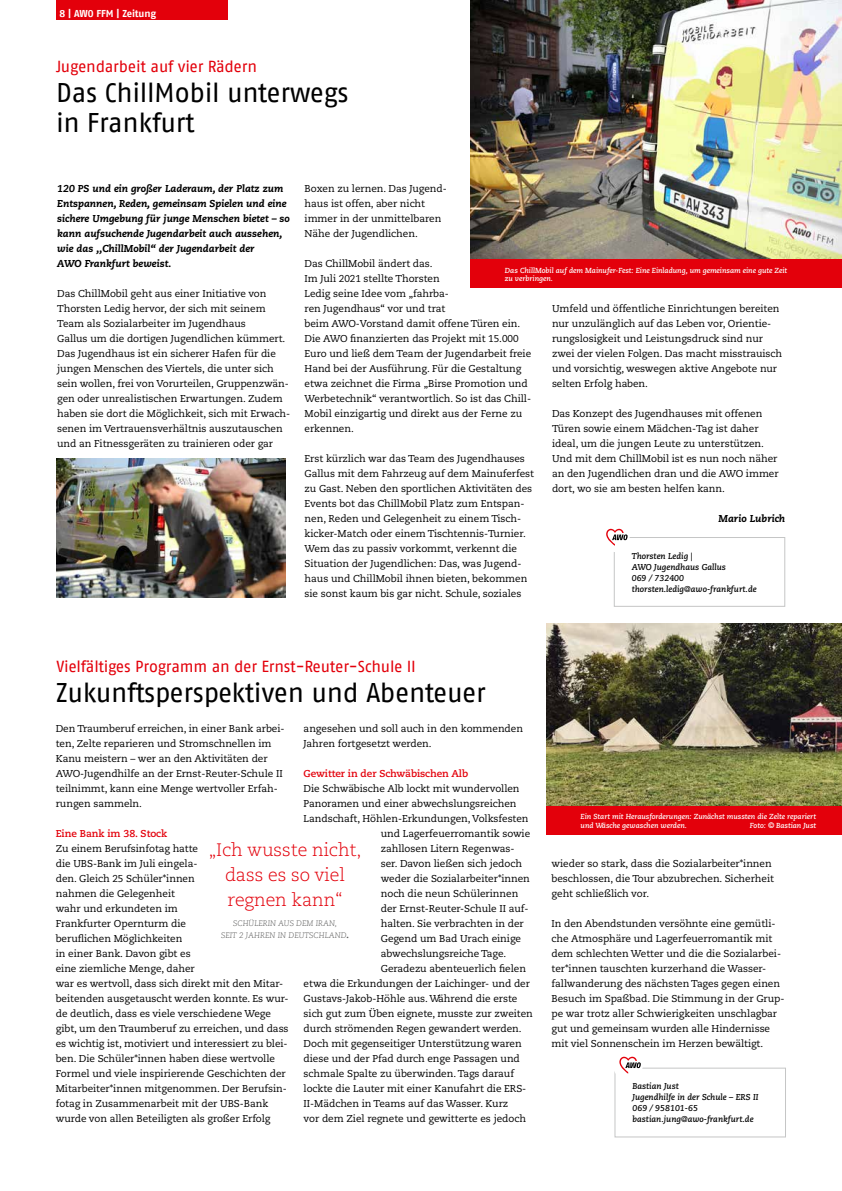
<style>
.page{position:relative;width:842px;height:1191px;background:#fff}
.page>*{position:absolute;margin:0;border:0;box-sizing:border-box;transform-origin:0 0}
.t1{font:27px/30px "AWO Fago Office";letter-spacing:-.015em;color:#000}
.t2{font:300 18px/25px "Caecilia LT Pro 45";letter-spacing:-.005em;color:#e3000b;text-align:center}
.t3{font:16px "AWO Fago Office";letter-spacing:-.01em;color:#e3000b}
.t4{font:10px/15px "Caecilia LT Pro 55 Roman";letter-spacing:-.005em;color:#000}
.t5{font:italic 800 10px/15px "Caecilia LT Pro 86";color:#000}
.t6{font:700 10px "Caecilia LT Pro 75";letter-spacing:-.005em;color:#e3000b}
.t7{font:700 10px "AWO Fago Office";letter-spacing:-.01em;color:#fff}
.t8{font:italic 700 8.5px/11px "Caecilia LT Pro 76";color:#000}
.t9{font:italic 300 8px/12px "Caecilia LT Pro 46";color:#565655;text-align:center}
.t10{font:italic 700 7.3px/8.2px "Caecilia LT Pro 76";letter-spacing:-.005em;color:#fff}
.s1{font-family:"Caecilia LT Pro 85";font-weight:800;font-style:normal}
.s2{font-family:"Caecilia LT Pro 75";font-style:normal;font-size:8px}
</style>
<div class="page">
<img style="left:471px;top:0;width:371px;height:260px">
<div style="left:471px;top:260px;width:371px;height:28px;background:#e3000b"></div>
<div style="left:614px;top:1067px;width:172px;height:70px;border:1px solid #c5c6c6"></div>
<div style="left:613px;top:1050px;width:30px;height:30px;background:#fff;border-radius:50%"></div>
<svg style="left:619px;top:1056px;width:22px;height:17px"></svg>
<img style="left:57px;top:459px;width:228px;height:138px">
<div style="left:614px;top:537px;width:171px;height:70px;border:1px solid #c5c6c6"></div>
<div style="left:600px;top:522px;width:30px;height:30px;background:#fff;border-radius:50%"></div>
<svg style="left:606px;top:528px;width:22px;height:18px"></svg>
<div style="left:57px;top:0;width:171px;height:20px;background:#e3000b"></div>
<img style="left:547px;top:623px;width:295px;height:183px">
<div style="left:546px;top:806px;width:296px;height:29px;background:#e3000b"></div>
<p class="t7" style="left:60px;top:8px;width:98px">8 | AWO FFM | Zeitung</p>
<h3 class="t3" style="left:56px;top:57px;width:202px">Jugendarbeit auf vier Rädern</h3>
<h1 class="t1" style="left:56px;top:77px;width:294px">Das ChillMobil unterwegs in Frankfurt</h1>
<p class="t5" style="left:57px;top:180px;width:234px">120 PS und ein großer Laderaum, der Platz zum Entspannen, Reden, gemeinsam Spielen und eine sichere Umgebung für junge Menschen bietet – so kann aufsuchende Jugendarbeit auch aussehen, wie das ,,ChillMobil“ der Jugendarbeit der<br>AWO Frankfurt beweist.</p>
<p class="t4" style="left:57px;top:286px;width:235px">Das ChillMobil geht aus einer Initiative von Thorsten Ledig hervor, der sich mit seinem Team als Sozialarbeiter im Jugendhaus<br>Gallus um die dortigen Jugendlichen kümmert.<br>Das Jugendhaus ist ein sicherer Hafen für die jungen Menschen des Viertels, die unter sich sein wollen, frei von Vorurteilen, Gruppenzwän&shy;gen oder unrealistischen Erwartungen. Zudem haben sie dort die Möglichkeit, sich mit Erwach&shy;senen im Vertrauensverhältnis auszutauschen und an Fitnessgeräten zu trainieren oder gar</p>
<p class="t4" style="left:305px;top:181px;width:144px">Boxen zu lernen. Das Jugend&shy;haus ist offen, aber nicht immer in der unmittelbaren<br>Nähe der Jugendlichen.</p>
<p class="t4" style="left:305px;top:256px;width:228px">Das ChillMobil ändert das.<br>Im Juli 2021 stellte Thorsten<br>Ledig seine Idee vom „fahrba-<br>ren Jugendhaus“ vor und trat<br>beim AWO-Vorstand damit offene Türen ein.<br>Die AWO finanzierten das Projekt mit 15.000<br>Euro und ließ dem Team der Jugendarbeit freie Hand bei der Ausführung. Für die Gestaltung etwa zeichnet die Firma „Birse Promotion und Werbetechnik“ verantwortlich. So ist das Chill-Mobil einzigartig und direkt aus der Ferne zu erkennen.</p>
<p class="t4" style="left:305px;top:451px;width:231px">Erst kürzlich war das Team des Jugendhauses Gallus mit dem Fahrzeug auf dem Mainuferfest zu Gast. Neben den sportlichen Aktivitäten des Events bot das ChillMobil Platz zum Entspan&shy;nen, Reden und Gelegenheit zu einem Tisch&shy;kicker-Match oder einem Tischtennis-Turnier.<br>Wem das zu passiv vorkommt, verkennt die Situation der Jugendlichen: Das, was Jugend&shy;haus und ChillMobil ihnen bieten, bekommen sie sonst kaum bis gar nicht. Schule, soziales</p>
<p class="t10" style="left:505px;top:266px;width:284px">Das ChillMobil auf dem Mainufer-Fest: Eine Einladung, um gemeinsam eine gute Zeit zu verbringen.</p>
<p class="t4" style="left:552px;top:301px;width:232px">Umfeld und öffentliche Einrichtungen bereiten nur unzulänglich auf das Leben vor, Orientie&shy;rungslosigkeit und Leistungsdruck sind nur zwei der vielen Folgen. Das macht misstrauisch und vorsichtig, weswegen aktive Angebote nur selten Erfolg haben.</p>
<p class="t4" style="left:552px;top:406px;width:228px">Das Konzept des Jugendhauses mit offenen Türen sowie einem Mädchen-Tag ist daher ideal, um die jungen Leute zu unterstützen.<br>Und mit dem ChillMobil ist es nun noch näher an den Jugendlichen dran und die AWO immer dort, wo sie am besten helfen kann.</p>
<p class="t5" style="left:718px;top:510px;width:68px">Mario Lubrich</p>
<p class="t8" style="left:632px;top:550px;width:126px">Thorsten Ledig |<br>AWO Jugendhaus Gallus<br>069 / 732400 thorsten.ledig@awo-frankfurt.de</p>
<h3 class="t3" style="left:56px;top:657px;width:361px">Vielfältiges Programm an der Ernst-Reuter-Schule II</h3>
<h1 class="t1" style="left:56px;top:677px;width:432px">Zukunftsperspektiven und Abenteuer</h1>
<p class="t4" style="left:56px;top:721px;width:230px">Den Traumberuf erreichen, in einer Bank arbei&shy;ten, Zelte reparieren und Stromschnellen im Kanu meistern – wer an den Aktivitäten der AWO-Jugendhilfe an der Ernst-Reuter-Schule II teilnimmt, kann eine Menge wertvoller Erfah&shy;rungen sammeln.</p>
<p class="t6" style="left:56px;top:826px;width:113px">Eine Bank im 38. Stock</p>
<p class="t4" style="left:56px;top:841px;width:234px">Zu einem Berufsinfotag hatte<br>die UBS-Bank im Juli eingela-<br>den. Gleich 25 Schüler*innen<br>nahmen die Gelegenheit<br>wahr und erkundeten im<br>Frankfurter Opernturm die<br>beruflichen Möglichkeiten<br>in einer Bank. Davon gibt es<br>eine ziemliche Menge, daher<br>war es wertvoll, dass sich direkt mit den Mitar&shy;beitenden ausgetauscht werden konnte. Es wur&shy;de deutlich, dass es viele verschiedene Wege gibt, um den Traumberuf zu erreichen, und dass es wichtig ist, motiviert und interessiert zu blei&shy;ben. Die Schüler*innen haben diese wertvolle Formel und viele inspirierende Geschichten der Mitarbeiter*innen mitgenommen. Der Berufsin&shy;fotag in Zusammenarbeit mit der UBS-Bank wurde von allen Beteiligten als großer Erfolg</p>
<p class="t4" style="left:304px;top:721px;width:221px">angesehen und soll auch in den kommenden<br>Jahren fortgesetzt werden.</p>
<p class="t6" style="left:304px;top:766px;width:166px">Gewitter in der Schwäbischen Alb</p>
<p class="t4" style="left:304px;top:781px;width:217px">Die Schwäbische Alb lockt mit wundervollen</p>
<p class="t4" style="left:304px;top:796px;width:214px">Panoramen und einer abwechslungsreichen</p>
<p class="t4" style="left:304px;top:811px;width:226px">Landschaft, Höhlen-Erkundungen, Volksfesten</p>
<p class="t4" style="left:381px;top:826px;width:151px">und Lagerfeuerromantik sowie</p>
<p class="t4" style="left:381px;top:841px;width:135px">zahllosen Litern Regenwas-</p>
<p class="t4" style="left:381px;top:856px;width:143px">ser. Davon ließen sich jedoch</p>
<p class="t4" style="left:381px;top:871px;width:151px">weder die Sozialarbeiter*innen</p>
<p class="t4" style="left:381px;top:886px;width:139px">noch die neun Schülerinnen</p>
<p class="t4" style="left:381px;top:901px;width:149px">der Ernst-Reuter-Schule II auf-</p>
<p class="t4" style="left:381px;top:916px;width:144px">halten. Sie verbrachten in der</p>
<p class="t4" style="left:381px;top:931px;width:142px">Gegend um Bad Urach einige</p>
<p class="t4" style="left:381px;top:946px;width:127px">abwechslungsreiche Tage.</p>
<p class="t4" style="left:381px;top:961px;width:147px">Geradezu abenteuerlich fielen</p>
<p class="t4" style="left:304px;top:976px;width:228px">etwa die Erkundungen der Laichinger- und der</p>
<p class="t4" style="left:304px;top:991px;width:215px">Gustavs-Jakob-Höhle aus. Während die erste</p>
<p class="t4" style="left:304px;top:1006px;width:231px">sich gut zum Üben eignete, musste zur zweiten</p>
<p class="t4" style="left:304px;top:1021px;width:220px">durch strömenden Regen gewandert werden.</p>
<p class="t4" style="left:304px;top:1036px;width:220px">Doch mit gegenseitiger Unterstützung waren</p>
<p class="t4" style="left:304px;top:1051px;width:218px">diese und der Pfad durch enge Passagen und</p>
<p class="t4" style="left:304px;top:1066px;width:212px">schmale Spalte zu überwinden. Tags darauf</p>
<p class="t4" style="left:304px;top:1081px;width:224px">lockte die Lauter mit einer Kanufahrt die ERS-</p>
<p class="t4" style="left:304px;top:1096px;width:206px">II-Mädchen in Teams auf das Wasser. Kurz</p>
<p class="t4" style="left:304px;top:1111px;width:224px">vor dem Ziel regnete und gewitterte es jedoch</p>
<h2 class="t2" style="left:209px;top:836px;width:154px">„Ich wusste nicht, dass es so viel regnen kann“</h2>
<p class="t9" style="left:221px;top:917px;width:129px">SCHÜLERIN AUS DEM IRAN,<br>SEIT 2 JAHREN IN DEUTSCHLAND<span class="s1">.</span></p>
<p class="t10" style="left:581px;top:811px;width:237px;line-height:9.6px">Ein Start mit Herausforderungen: Zunächst mussten die Zelte repariert und Wäsche gewaschen werden.</p>
<p class="t10" style="left:750px;top:821px;width:68px">Foto: <span class="s2">©</span> Bastian Just</p>
<p class="t4" style="left:551px;top:856px;width:224px">wieder so stark, dass die Sozialarbeiter*innen beschlossen, die Tour abzubrechen. Sicherheit geht schließlich vor.</p>
<p class="t4" style="left:551px;top:916px;width:234px">In den Abendstunden versöhnte eine gemütli&shy;che Atmosphäre und Lagerfeuerromantik mit dem schlechten Wetter und die die Sozialarbei&shy;ter*innen tauschten kurzerhand die Wasser&shy;fallwanderung des nächsten Tages gegen einen Besuch im Spaßbad. Die Stimmung in der Grup&shy;pe war trotz aller Schwierigkeiten unschlagbar gut und gemeinsam wurden alle Hindernisse mit viel Sonnenschein im Herzen bewältigt.</p>
<p class="t8" style="left:632px;top:1080px;width:128px">Bastian Just<br>Jugendhilfe in der Schule – ERS II<br>069 / 958101-65 bastian.jung@awo-frankfurt.de</p>
</div>
